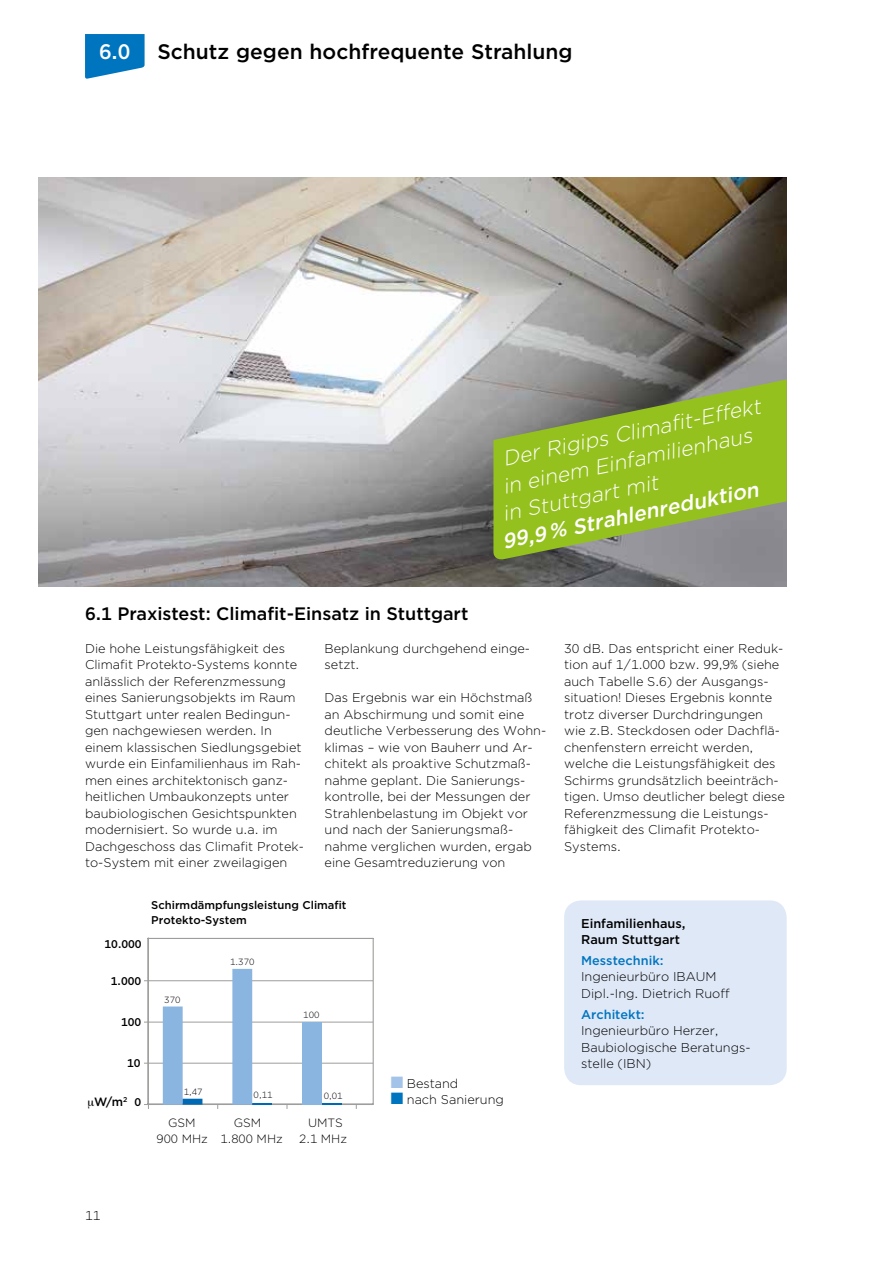
<style>
.page{position:relative;width:893px;height:1263px;background:#fff}
.page>*{position:absolute;margin:0;border:0;box-sizing:border-box;transform-origin:0 0}
.t1{font:italic 300 21px/26.8px "Gotham";color:#fff}
.t2{font:500 21px "Gotham";color:#000}
.t3{font:italic 500 21px "Gotham";color:#fff}
.t4{font:500 21px "Gotham";color:#fff}
.t5{font:500 18px "Gotham";color:#000}
.t6{font:700 18px "The Sans B7";color:#000}
.t7{font:300 12.75px/16.5px "Gotham";color:#000}
.t8{font:500 12.75px/16.5px "Gotham";color:#000}
.t9{font:500 12.75px "Gotham";color:#0075bf}
.t10{font:300 12px/15.6px "Gotham";color:#000}
.t11{font:500 12px "Gotham";color:#000}
.t12{font:500 11.25px/15px "Gotham";color:#000}
.t13{font:300 9px "Gotham";color:#000}
.s1{color:#a4c3e8}
.s2{color:#0075bf}
</style>
<div class="page">
<svg style="left:85px;top:34px;width:60px;height:45px;background:#2388c7"></svg>
<img style="left:38px;top:178px;width:749px;height:409px">
<hr style="left:148px;top:1063px;width:225px;height:1px;background:#9d9d9c">
<hr style="left:148px;top:1022px;width:225px;height:1px;background:#9d9d9c">
<hr style="left:148px;top:980px;width:225px;height:1px;background:#9d9d9c">
<hr style="left:148px;top:938px;width:225px;height:1px;background:#9d9d9c">
<hr style="left:373px;top:938px;width:1px;height:166px;background:#9d9d9c">
<hr style="left:148px;top:1103px;width:225px;height:1px;background:#9d9d9c">
<hr style="left:147px;top:939px;width:1px;height:165px;background:#9d9d9c">
<hr style="left:148px;top:938px;width:1px;height:166px;background:#9d9d9c">
<hr style="left:148px;top:1104px;width:225px;height:1px;background:#9d9d9c">
<svg style="left:163px;top:1006px;width:39px;height:99px"></svg>
<hr style="left:322px;top:1103px;width:20px;height:2px;background:#0069b4">
<hr style="left:252px;top:1103px;width:20px;height:2px;background:#0069b4">
<div style="left:232px;top:969px;width:20px;height:135px;background:#8ab5e1"></div>
<div style="left:302px;top:1022px;width:20px;height:83px;background:#8ab5e1"></div>
<svg style="left:493px;top:379px;width:294px;height:182px;background:#8eab40"></svg>
<div style="left:564px;top:900px;width:223px;height:185px;background:#dfe8f7;border-radius:17px"></div>
<h1 class="t4" style="left:99px;top:38px;width:33px">6.0</h1>
<h1 class="t2" style="left:157px;top:38px;width:417px">Schutz gegen hochfrequente Strahlung</h1>
<h2 class="t5" style="left:85px;top:602px;width:385px">6.1 Praxistest: Climafit-Einsatz in Stuttgart</h2>
<h1 class="t1" style="left:489px;top:448px;width:276px;text-indent:12px;rotate:-12deg">Der Rigips Climafi t-Eff ekt in einem Einfamilienhaus in Stuttgart mit</h1>
<h1 class="t3" style="left:500px;top:529px;width:262px;rotate:-12deg">99,9 % Strahlenreduktion</h1>
<p class="t7" style="left:85px;top:640px;width:220px">Die hohe Leistungsfähigkeit des Climafit Protekto-Systems konnte anlässlich der Referenzmessung eines Sanierungsobjekts im Raum Stuttgart unter realen Bedingun&shy;gen nachgewiesen werden. In einem klassischen Siedlungsgebiet wurde ein Einfamilienhaus im Rah&shy;men eines architektonisch ganz&shy;heitlichen Umbaukonzepts unter baubiologischen Gesichtspunkten modernisiert. So wurde u.a. im Dachgeschoss das Climafit Protek&shy;to-System mit einer zweilagigen</p>
<p class="t7" style="left:325px;top:640px;width:207px">Beplankung durchgehend einge&shy;setzt.</p>
<p class="t7" style="left:325px;top:689px;width:223px">Das Ergebnis war ein Höchstmaß an Abschirmung und somit eine deutliche Verbesserung des Wohn&shy;klimas – wie von Bauherr und Ar&shy;chitekt als proaktive Schutzmaß&shy;nahme geplant. Die Sanierungs&shy;kontrolle, bei der Messungen der<br>Strahlenbelastung im Objekt vor und nach der Sanierungsmaß&shy;nahme verglichen wurden, ergab eine Gesamtreduzierung von</p>
<h2 class="t6" style="left:207px;top:802px;width:210px">Musterbaustelle Ditzingen</h2>
<p class="t12" style="left:105px;top:936px;width:39px">10.000</p>
<p class="t12" style="left:111px;top:973px;width:32px">1.000</p>
<p class="t12" style="left:121px;top:1015px;width:22px">100</p>
<p class="t12" style="left:151px;top:898px;width:197px">Schirmdämpfungsleistung Climafit<br>Protekto-System</p>
<p class="t13" style="left:164px;top:994px;width:18px">370</p>
<p class="t13" style="left:230px;top:956px;width:26px">1.370</p>
<p class="t13" style="left:303px;top:1009px;width:18px">100</p>
<p class="t12" style="left:127px;top:1056px;width:15px">10</p>
<p class="t11" style="left:94px;top:1093px;width:35px">W/m<sup>2</sup></p>
<p class="t12" style="left:134px;top:1094px;width:8px">0</p>
<p class="t13" style="left:184px;top:1086px;width:20px">1,47</p>
<p class="t13" style="left:254px;top:1089px;width:20px">0,11</p>
<p class="t13" style="left:324px;top:1090px;width:20px">0,01</p>
<p class="t10" style="left:156px;top:1115px;width:128px;text-indent:12px">GSM<br>900 MHz 1.800 MHz</p>
<p class="t10" style="left:234px;top:1115px;width:29px">GSM</p>
<p class="t10" style="left:308px;top:1115px;width:36px">UMTS</p>
<p class="t10" style="left:299px;top:1130px;width:49px">2.1 MHz</p>
<p class="t7" style="left:391px;top:1075px;width:69px"><span class="s1">■</span> Bestand</p>
<p class="t7" style="left:391px;top:1091px;width:115px"><span class="s2">■</span> nach Sanierung</p>
<p class="t7" style="left:564px;top:640px;width:222px">30 dB. Das entspricht einer Reduk&shy;tion auf 1/1.000 bzw. 99,9% (siehe auch Tabelle S.6) der Ausgangs&shy;situation! Dieses Ergebnis konnte trotz diverser Durchdringungen wie z.B. Steckdosen oder Dachflä&shy;chenfenstern erreicht werden, welche die Leistungsfähigkeit des<br>Schirms grundsätzlich beeinträch&shy;tigen. Umso deutlicher belegt diese<br>Referenzmessung die Leistungs&shy;fähigkeit des Climafit Protekto-<br>Systems.</p>
<p class="t8" style="left:581px;top:915px;width:106px">Einfamilienhaus,<br>Raum Stuttgart</p>
<p class="t9" style="left:581px;top:952px;width:84px">Messtechnik:</p>
<p class="t7" style="left:581px;top:968px;width:150px">Ingenieurbüro IBAUM<br>Dipl.-Ing. Dietrich Ruoff</p>
<p class="t9" style="left:581px;top:1006px;width:65px">Architekt:</p>
<p class="t7" style="left:581px;top:1022px;width:171px">Ingenieurbüro Herzer,<br>Baubiologische Beratungs&shy;stelle (IBN)</p>
<p class="t7" style="left:85px;top:1207px;width:17px">11</p>
</div>
